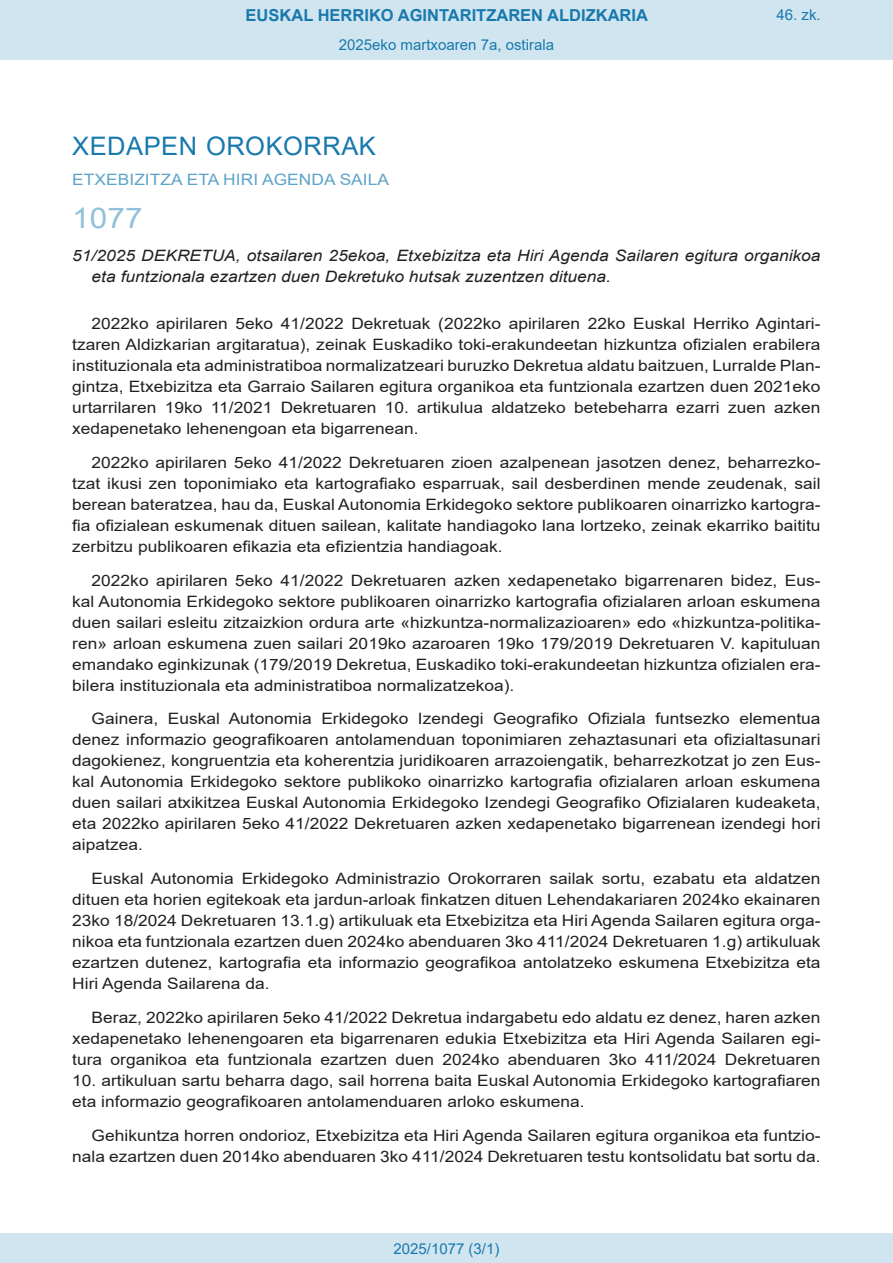
<style>
.page{position:relative;width:893px;height:1263px;background:#fff}
.page>*{position:absolute;margin:0;border:0;box-sizing:border-box;transform-origin:0 0}
.BOPVOrden{font:28.5px "Arial";color:#90c0db;scale:1.11 1}
.BOPVSeccion{font:25.5px "Arial";letter-spacing:.02em;color:#1879ad}
.t1{font:700 16.5px "Arial";color:#1879ad}
.BOPVDetalle{font:15.6px/21px "Arial";color:#231f20;text-align:justify;scale:1.11 1}
.BOPVTitulo{font:italic 15.6px/21px "Arial";color:#231f20;scale:1.11 1}
.BOPVOrganismo{font:15.6px "Arial";letter-spacing:.005em;color:#5ea4ca;scale:1.11 1}
.Paginacion_Centro{font:15px "Arial";color:#1879ad}
</style>
<div class="page">
<div style="left:0;top:0;width:893px;height:60px;background:#d0e5f0"></div>
<div style="left:0;top:1233px;width:893px;height:30px;background:#d0e5f0"></div>
<p class="t1" style="left:246px;top:3px;width:404px">EUSKAL HERRIKO AGINTARITZAREN ALDIZKARIA</p>
<p class="Paginacion_Centro" style="left:339px;top:35px;width:217px">2025eko martxoaren 7a, ostirala</p>
<p class="Paginacion_Centro" style="left:776px;top:5px;width:46px">46. zk.</p>
<p class="BOPVSeccion" style="left:72px;top:128px;width:305px">XEDAPEN OROKORRAK</p>
<p class="BOPVOrganismo" style="left:72px;top:169px;width:287px">ETXEBIZITZA ETA HIRI AGENDA SAILA</p>
<p class="BOPVOrden" style="left:72px;top:198px;width:65px">1077</p>
<p class="BOPVTitulo" style="left:92px;top:246px;width:658px;text-indent:-19px">51/2025 DEKRETUA, otsailaren 25ekoa, Etxebizitza eta Hiri Agenda Sailaren egitura organikoa eta funtzionala ezartzen duen Dekretuko hutsak zuzentzen dituena.</p>
<p class="BOPVDetalle" style="left:72px;top:313px;width:676px;text-indent:19px">2022ko apirilaren 5eko 41/2022 Dekretuak (2022ko apirilaren 22ko Euskal Herriko Agintari&shy;tzaren Aldizkarian argitaratua), zeinak Euskadiko toki-erakundeetan hizkuntza ofizialen erabilera instituzionala eta administratiboa normalizatzeari buruzko Dekretua aldatu baitzuen, Lurralde Plan&shy;gintza, Etxebizitza eta Garraio Sailaren egitura organikoa eta funtzionala ezartzen duen 2021eko urtarrilaren 19ko 11/2021 Dekretuaren 10. artikulua aldatzeko betebeharra ezarri zuen azken xedapenetako lehenengoan eta bigarrenean.</p>
<p class="BOPVDetalle" style="left:72px;top:452px;width:676px;text-indent:19px">2022ko apirilaren 5eko 41/2022 Dekretuaren zioen azalpenean jasotzen denez, beharrezko&shy;tzat ikusi zen toponimiako eta kartografiako esparruak, sail desberdinen mende zeudenak, sail berean bateratzea, hau da, Euskal Autonomia Erkidegoko sektore publikoaren oinarrizko kartogra&shy;fia ofizialean eskumenak dituen sailean, kalitate handiagoko lana lortzeko, zeinak ekarriko baititu zerbitzu publikoaren efikazia eta efizientzia handiagoak.</p>
<p class="BOPVDetalle" style="left:72px;top:569px;width:676px;text-indent:19px">2022ko apirilaren 5eko 41/2022 Dekretuaren azken xedapenetako bigarrenaren bidez, Eus&shy;kal Autonomia Erkidegoko sektore publikoaren oinarrizko kartografia ofizialaren arloan eskumena duen sailari esleitu zitzaizkion ordura arte «hizkuntza-normalizazioaren» edo «hizkuntza-politika&shy;ren» arloan eskumena zuen sailari 2019ko azaroaren 19ko 179/2019 Dekretuaren V. kapituluan emandako eginkizunak (179/2019 Dekretua, Euskadiko toki-erakundeetan hizkuntza ofizialen era&shy;bilera instituzionala eta administratiboa normalizatzekoa).</p>
<p class="BOPVDetalle" style="left:72px;top:708px;width:676px;text-indent:19px">Gainera, Euskal Autonomia Erkidegoko Izendegi Geografiko Ofiziala funtsezko elementua denez informazio geografikoaren antolamenduan toponimiaren zehaztasunari eta ofizialtasunari dagokienez, kongruentzia eta koherentzia juridikoaren arrazoiengatik, beharrezkotzat jo zen Eus&shy;kal Autonomia Erkidegoko sektore publikoko oinarrizko kartografia ofizialaren arloan eskumena duen sailari atxikitzea Euskal Autonomia Erkidegoko Izendegi Geografiko Ofizialaren kudeaketa, eta 2022ko apirilaren 5eko 41/2022 Dekretuaren azken xedapenetako bigarrenean izendegi hori aipatzea.</p>
<p class="BOPVDetalle" style="left:72px;top:868px;width:676px;text-indent:19px">Euskal Autonomia Erkidegoko Administrazio Orokorraren sailak sortu, ezabatu eta aldatzen dituen eta horien egitekoak eta jardun-arloak finkatzen dituen Lehendakariaren 2024ko ekainaren 23ko 18/2024 Dekretuaren 13.1.g) artikuluak eta Etxebizitza eta Hiri Agenda Sailaren egitura orga&shy;nikoa eta funtzionala ezartzen duen 2024ko abenduaren 3ko 411/2024 Dekretuaren 1.g) artikuluak ezartzen dutenez, kartografia eta informazio geografikoa antolatzeko eskumena Etxebizitza eta Hiri Agenda Sailarena da.</p>
<p class="BOPVDetalle" style="left:72px;top:1007px;width:676px;text-indent:19px">Beraz, 2022ko apirilaren 5eko 41/2022 Dekretua indargabetu edo aldatu ez denez, haren azken xedapenetako lehenengoaren eta bigarrenaren edukia Etxebizitza eta Hiri Agenda Sailaren egi&shy;tura organikoa eta funtzionala ezartzen duen 2024ko abenduaren 3ko 411/2024 Dekretuaren</p>
<p class="BOPVDetalle" style="left:72px;top:1070px;width:676px">10. artikuluan sartu beharra dago, sail horrena baita Euskal Autonomia Erkidegoko kartografiaren eta informazio geografikoaren antolamenduaren arloko eskumena.</p>
<p class="BOPVDetalle" style="left:72px;top:1124px;width:676px;text-align:right">Gehikuntza horren ondorioz, Etxebizitza eta Hiri Agenda Sailaren egitura organikoa eta funtzio&shy;nala ezartzen duen 2014ko abenduaren 3ko 411/2024 Dekretuaren testu kontsolidatu bat sortu da.</p>
<p class="Paginacion_Centro" style="left:393px;top:1238px;width:107px">2025/1077 (3/1)</p>
</div>
